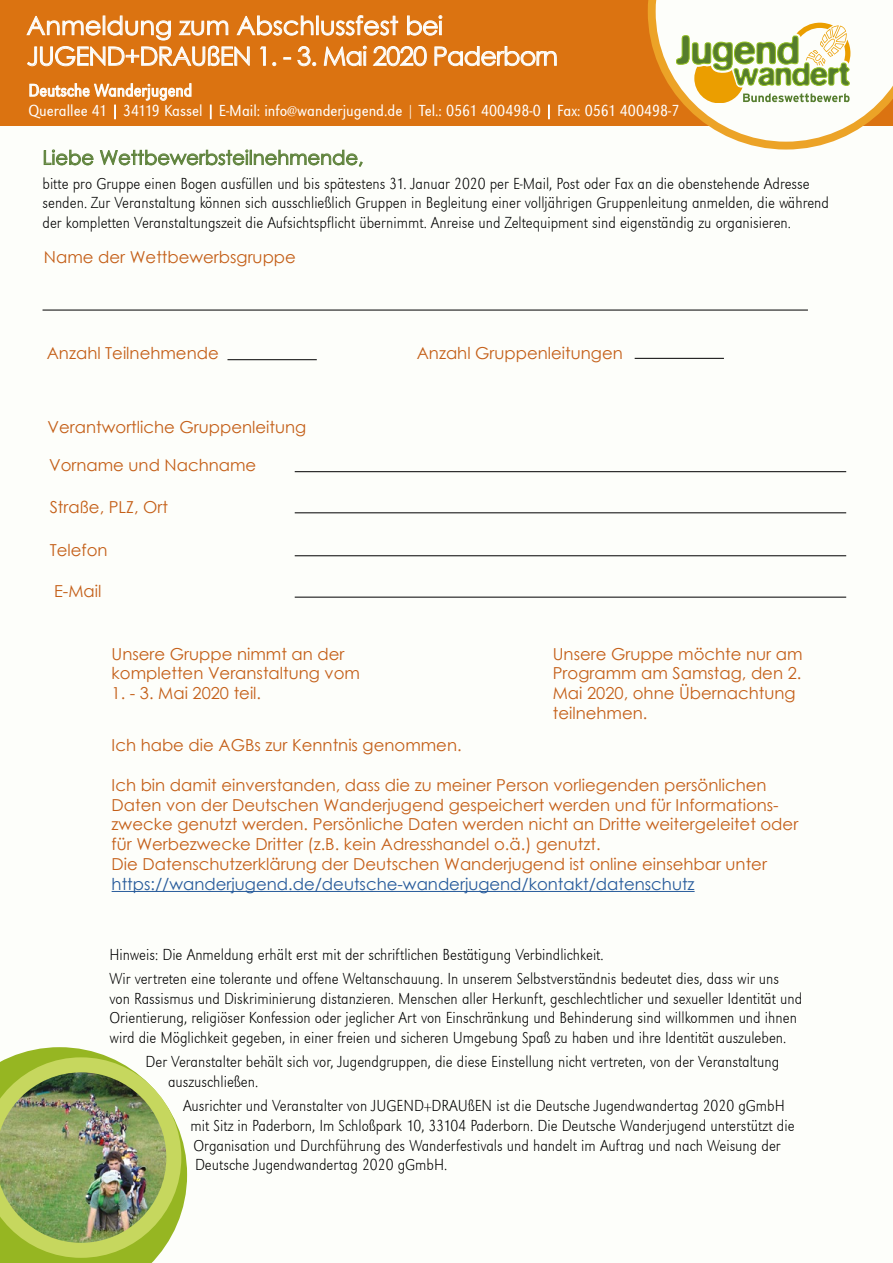
<style>
.page{position:relative;width:893px;height:1263px;background:#fdfefa}
.page>*{position:absolute;margin:0;border:0;box-sizing:border-box;transform-origin:0 0}
.t1{font:25.5px/30.6px "Century Gothic";letter-spacing:-.03em;color:#fffffe}
.t2{font:19.5px "Century Gothic";color:#5f833c}
.t3{font:18px "URW Grotesk T Ligh Extr Narr";color:#fff}
.t4{font:16.5px/19.8px "URW Grotesk T Extr Ligh Extr Narr";color:#000}
.t5{font:16.5px/19.8px "Century Gothic";color:#c45f18}
.t6{font:16.5px "URW Grotesk T Ligh Extr Narr";color:#fff}
.t7{font:16.5px "Century Gothic";color:#275b9b}
</style>
<div class="page">
<div style="left:0;top:0;width:893px;height:125px;background:#db7311"></div>
<svg style="left:44px;top:150px;width:49px;height:15px"></svg>
<svg style="left:100px;top:150px;width:263px;height:17px"></svg>
<svg style="left:30px;top:83px;width:161px;height:36px"></svg>
<svg style="left:210px;top:105px;width:2px;height:14px"></svg>
<svg style="left:548px;top:105px;width:2px;height:14px"></svg>
<hr style="left:295px;top:471px;width:551px;height:1px;background:#000">
<hr style="left:295px;top:512px;width:551px;height:1px;background:#000">
<hr style="left:227px;top:359px;width:90px;height:1px;background:#000">
<hr style="left:43px;top:310px;width:765px;height:1px;background:#000">
<img style="left:0;top:1047px;width:187px;height:216px">
<svg style="left:648px;top:0;width:245px;height:150px"></svg>
<svg style="left:26px;top:15px;width:531px;height:51px"></svg>
<hr style="left:635px;top:358px;width:89px;height:1px;background:#000">
<hr style="left:295px;top:555px;width:551px;height:1px;background:#000">
<hr style="left:295px;top:597px;width:551px;height:1px;background:#000">
<hr style="left:112px;top:891px;width:583px;height:1px;background:#275b9b">
<h1 class="t1" style="left:27px;top:10px;width:533px">Anmeldung zum Abschlussfest bei<br>JUGEND+DRAUßEN 1. - 3. Mai 2020 Paderborn</h1>
<p class="t3" style="left:28px;top:80px;width:165px">Deutsche Wanderjugend</p>
<p class="t6" style="left:28px;top:101px;width:653px">Querallee 41 | 34119 Kassel | E-Mail: info@wanderjugend.de | Tel.: 0561 400498-0 | Fax: 0561 400498-7</p>
<p class="t2" style="left:43px;top:144px;width:323px">Liebe Wettbewerbsteilnehmende,</p>
<p class="t4" style="left:43px;top:173px;width:788px">bitte pro Gruppe einen Bogen ausfüllen und bis spätestens 31. Januar 2020 per E-Mail, Post oder Fax an die obenstehende Adresse senden. Zur Veranstaltung können sich ausschließlich Gruppen in Begleitung einer volljährigen Gruppenleitung anmelden, die während der kompletten Veranstaltungszeit die Aufsichtspflicht übernimmt. Anreise und Zeltequipment sind eigenständig zu organisieren.</p>
<p class="t5" style="left:44px;top:247px;width:253px">Name der Wettbewerbsgruppe</p>
<p class="t5" style="left:47px;top:343px;width:173px">Anzahl Teilnehmende</p>
<p class="t5" style="left:417px;top:343px;width:208px">Anzahl Gruppenleitungen</p>
<p class="t5" style="left:48px;top:417px;width:260px">Verantwortliche Gruppenleitung</p>
<p class="t5" style="left:49px;top:455px;width:209px">Vorname und Nachname</p>
<p class="t5" style="left:50px;top:497px;width:120px">Straße, PLZ, Ort</p>
<p class="t5" style="left:50px;top:540px;width:59px">Telefon</p>
<p class="t5" style="left:54px;top:581px;width:49px">E-Mail</p>
<p class="t5" style="left:112px;top:643px;width:250px">Unsere Gruppe nimmt an der kompletten Veranstaltung vom</p>
<p class="t5" style="left:112px;top:683px;width:151px">1. - 3. Mai 2020 teil.</p>
<p class="t5" style="left:553px;top:643px;width:251px">Unsere Gruppe möchte nur am<br>Programm am Samstag, den 2.<br>Mai 2020, ohne Übernachtung teilnehmen.</p>
<p class="t5" style="left:112px;top:735px;width:351px">Ich habe die AGBs zur Kenntnis genommen.</p>
<p class="t5" style="left:112px;top:775px;width:688px">Ich bin damit einverstanden, dass die zu meiner Person vorliegenden persönlichen Daten von der Deutschen Wanderjugend gespeichert werden und für Informations&shy;zwecke genutzt werden. Persönliche Daten werden nicht an Dritte weitergeleitet oder für Werbezwecke Dritter (z.B. kein Adresshandel o.ä.) genutzt.<br>Die Datenschutzerklärung der Deutschen Wanderjugend ist online einsehbar unter</p>
<p class="t7" style="left:112px;top:872px;width:584px">https://wanderjugend.de/deutsche-wanderjugend/kontakt/datenschutz</p>
<p class="t4" style="left:109px;top:942px;width:671px;line-height:24px">Hinweis: Die Anmeldung erhält erst mit der schriftlichen Bestätigung Verbindlichkeit.<br>Wir vertreten eine tolerante und offene Weltanschauung. In unserem Selbstverständnis bedeutet dies, dass wir uns</p>
<p class="t4" style="left:109px;top:988px;width:694px">von Rassismus und Diskriminierung distanzieren. Menschen aller Herkunft, geschlechtlicher und sexueller Identität und<br>Orientierung, religiöser Konfession oder jeglicher Art von Einschränkung und Behinderung sind willkommen und ihnen wird die Möglichkeit gegeben, in einer freien und sicheren Umgebung Spaß zu haben und ihre Identität auszuleben.</p>
<p class="t4" style="left:168px;top:1051px;width:613px;text-indent:-23px">Der Veranstalter behält sich vor, Jugendgruppen, die diese Einstellung nicht vertreten, von der Veranstaltung auszuschließen.</p>
<p class="t4" style="left:191px;top:1095px;width:605px;text-indent:-8px">Ausrichter und Veranstalter von JUGEND+DRAUßEN ist die Deutsche Jugendwandertag 2020 gGmbH mit Sitz in Paderborn, Im Schloßpark 10, 33104 Paderborn. Die Deutsche Wanderjugend unterstützt die Organisation und Durchführung des Wanderfestivals und handelt im Auftrag und nach Weisung der Deutsche Jugendwandertag 2020 gGmbH.</p>
</div>
